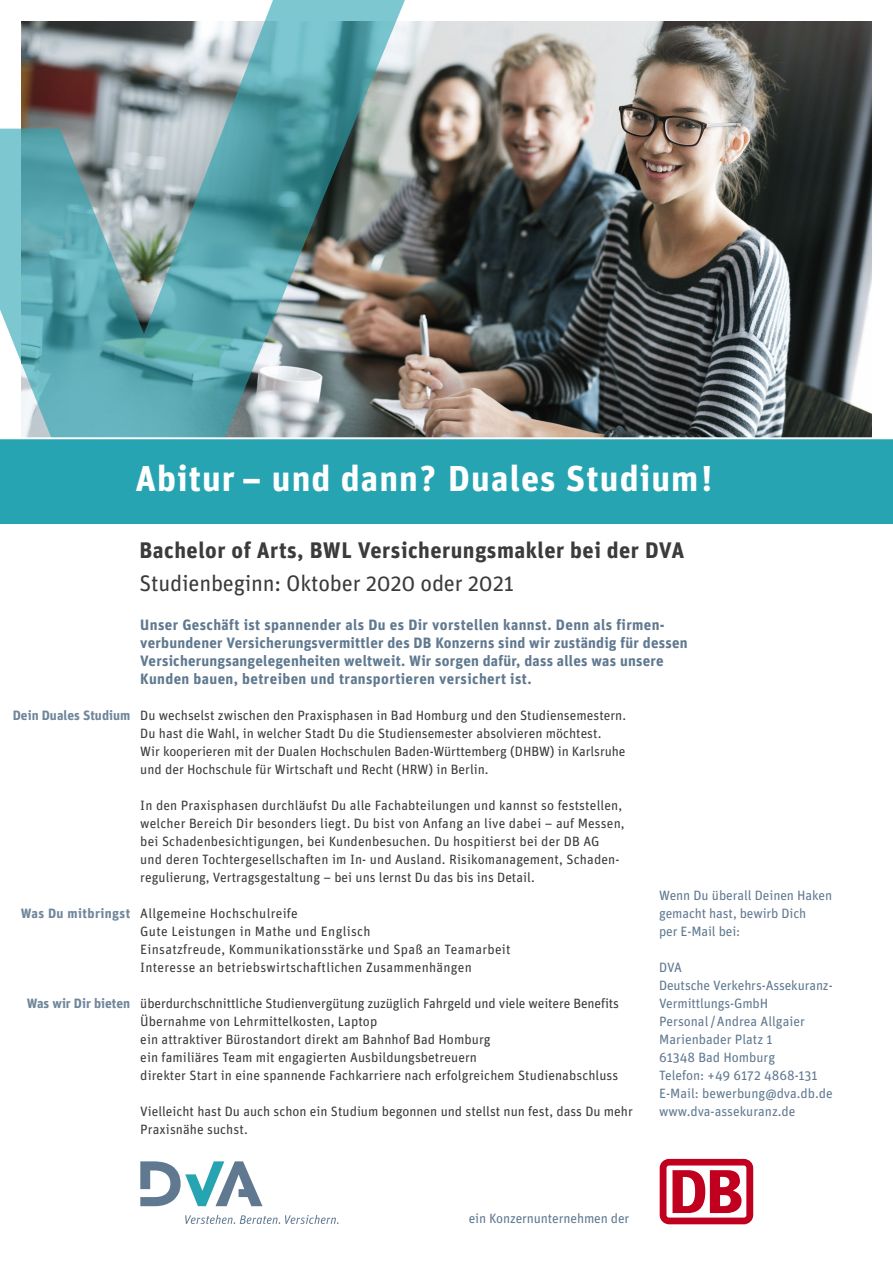
<style>
.page{position:relative;width:893px;height:1263px;background:#fff}
.page>*{position:absolute;margin:0;border:0;box-sizing:border-box;transform-origin:0 0}
.t1{font:700 36px "Unit OT";letter-spacing:.03em;color:#fff}
.t2{font:700 22.5px "Unit OT";letter-spacing:.02em;color:#3c3b3c}
.t3{font:22.5px "Unit OT";letter-spacing:-.01em;color:#3c3b3c}
.t4{font:700 15px/18px "Unit OT";letter-spacing:.015em;color:#607990}
.t5{font:13.5px/18px "Unit OT";letter-spacing:.005em;color:#3c3b3c}
.t6{font:13.5px/18px "Unit OT";letter-spacing:-.005em;color:#607990}
.t7{font:700 13.5px "Unit OT";color:#70869b}
.t8{font:700 13.5px "Unit OT";letter-spacing:.03em;color:#70869b}
</style>
<div class="page">
<img style="left:419px;top:21px;width:453px;height:416px">
<img style="left:0;top:0;width:419px;height:437px">
<div style="left:0;top:438px;width:893px;height:85px;background:#27a4b2"></div>
<hr style="left:0;top:437px;width:893px;height:2px;background:#fff">
<div style="left:660px;top:1159px;width:93px;height:65px;background:#c1001f;border-radius:9px"></div>
<div style="left:666px;top:1165px;width:80px;height:52px;background:#fefefe;border-radius:3px"></div>
<svg style="left:672px;top:1170px;width:69px;height:43px"></svg>
<svg style="left:140px;top:1161px;width:122px;height:45px"></svg>
<svg style="left:185px;top:1215px;width:153px;height:9px"></svg>
<h1 class="t1" style="left:135px;top:465px;width:578px">Abitur – und dann? Duales Studium!</h1>
<h2 class="t2" style="left:140px;top:541px;width:546px">Bachelor of Arts, BWL Versicherungsmakler bei der DVA</h2>
<h2 class="t3" style="left:140px;top:574px;width:376px">Studienbeginn: Oktober 2020 oder 2021</h2>
<p class="t7" style="left:13px;top:710px;width:119px">Dein Duales Studium</p>
<p class="t8" style="left:21px;top:908px;width:111px">Was Du mitbringst</p>
<p class="t7" style="left:27px;top:998px;width:105px">Was wir Dir bieten</p>
<p class="t4" style="left:140px;top:617px;width:549px">Unser Geschäft ist spannender als Du es Dir vorstellen kannst. Denn als firmen&shy;verbundener Versicherungsvermittler des DB Konzerns sind wir zuständig für dessen Versicherungsangelegenheiten weltweit. Wir sorgen dafür, dass alles was unsere Kunden bauen, betreiben und transportieren versichert ist.</p>
<p class="t5" style="left:140px;top:707px;width:487px">Du wechselst zwischen den Praxisphasen in Bad Homburg und den Studiensemestern.<br>Du hast die Wahl, in welcher Stadt Du die Studiensemester absolvieren möchtest.<br>Wir kooperieren mit der Dualen Hochschulen Baden-Württemberg (DHBW) in Karlsruhe und der Hochschule für Wirtschaft und Recht (HRW) in Berlin.</p>
<p class="t5" style="left:140px;top:797px;width:486px">In den Praxisphasen durchläufst Du alle Fachabteilungen und kannst so feststellen, welcher Bereich Dir besonders liegt. Du bist von Anfang an live dabei – auf Messen, bei Schadenbesichtigungen, bei Kundenbesuchen. Du hospitierst bei der DB AG und deren Tochtergesellschaften im In- und Ausland. Risikomanagement, Schaden&shy;regulierung, Vertragsgestaltung – bei uns lernst Du das bis ins Detail.</p>
<p class="t5" style="left:140px;top:905px;width:372px">Allgemeine Hochschulreife<br>Gute Leistungen in Mathe und Englisch<br>Einsatzfreude, Kommunikationsstärke und Spaß an Teamarbeit Interesse an betriebswirtschaftlichen Zusammenhängen</p>
<p class="t5" style="left:140px;top:995px;width:480px">überdurchschnittliche Studienvergütung zuzüglich Fahrgeld und viele weitere Benefits Übernahme von Lehrmittelkosten, Laptop<br>ein attraktiver Bürostandort direkt am Bahnhof Bad Homburg<br>ein familiäres Team mit engagierten Ausbildungsbetreuern<br>direkter Start in eine spannende Fachkarriere nach erfolgreichem Studienabschluss</p>
<p class="t5" style="left:140px;top:1103px;width:494px">Vielleicht hast Du auch schon ein Studium begonnen und stellst nun fest, dass Du mehr<br>Praxisnähe suchst.</p>
<p class="t6" style="left:659px;top:887px;width:175px">Wenn Du überall Deinen Haken gemacht hast, bewirb Dich<br>per E-Mail bei:</p>
<p class="t6" style="left:659px;top:959px;width:175px">DVA<br>Deutsche Verkehrs-Assekuranz-<br>Vermittlungs-GmbH<br>Personal/Andrea Allgaier<br>Marienbader Platz 1<br>61348 Bad Homburg<br>Telefon: +49 6172 4868-131<br>E-Mail: bewerbung@dva.db.de www.dva-assekuranz.de</p>
<p class="t6" style="left:469px;top:1211px;width:162px">ein Konzernunternehmen der</p>
</div>
